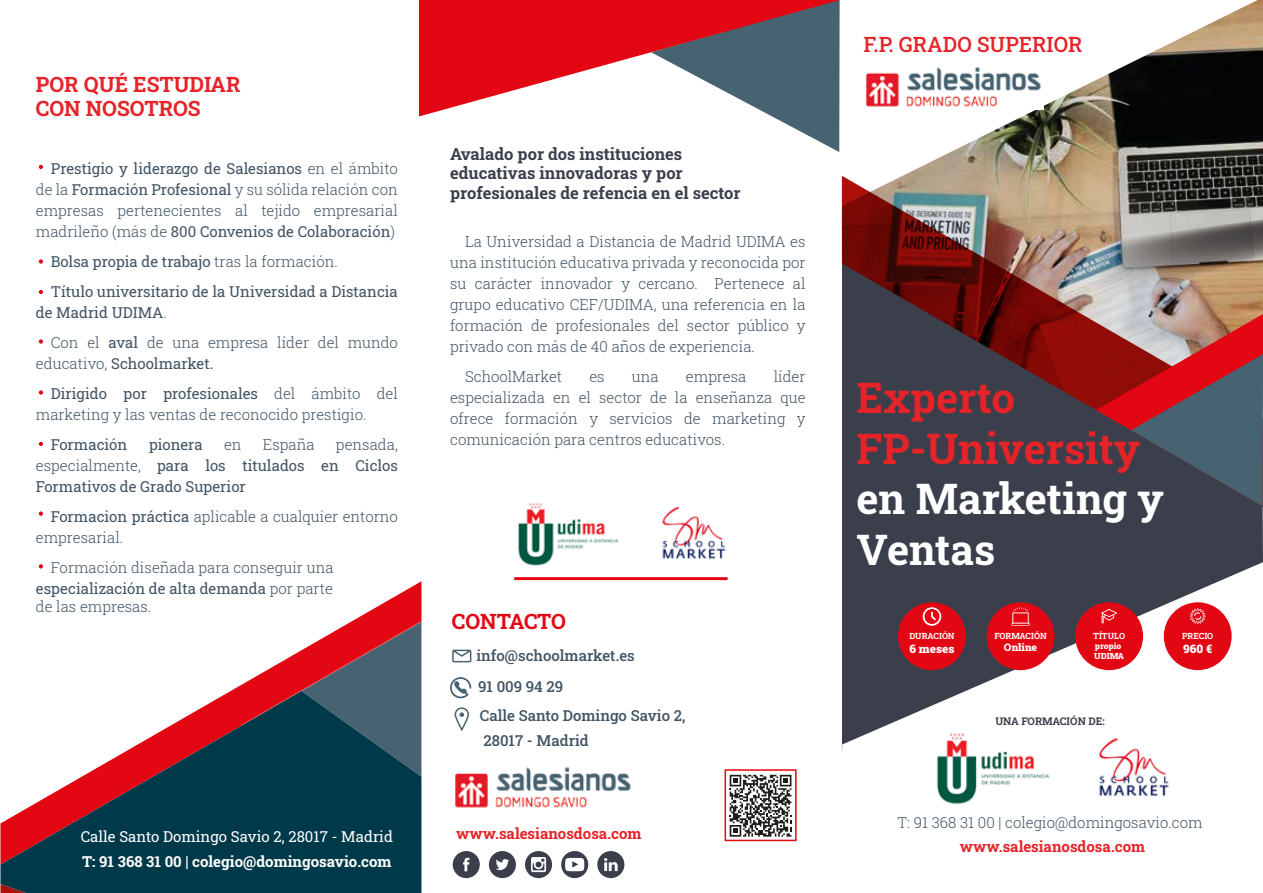
<style>
.page{position:relative;width:1263px;height:893px;background:#fff}
.page>*{position:absolute;margin:0;border:0;box-sizing:border-box;transform-origin:0 0}
.t1{font:700 42px/50.4px "Roboto Slab";color:#e52328}
.t2{font:700 42px/50.4px "Roboto Slab";color:#fff}
.t3{font:700 21px/24px "Roboto Slab";color:#e52328}
.t4{font:500 21px "Roboto Slab";color:#e52328}
.t5{font:700 21px "Roboto Slab";letter-spacing:-.015em;color:#e30613}
.t6{font:700 16.5px/19.5px "Roboto Slab";color:#3a3f4b}
.t7{font:300 15px/21px "Roboto Slab";color:#415464;text-align:justify}
.t8{font:15px/30px "Roboto Slab";color:#415464}
.t9{font:500 15px/31.2px "Roboto Slab";color:#415464}
.t10{font:700 15px "Roboto Slab";color:#e52328}
.t11{font:15px "Roboto Slab";color:#fff}
.t12{font:700 15px "Roboto Slab";color:#fff}
.t13{font:900 11.85px "Roboto Slab";color:#fff}
.t14{font:700 10.5px "Roboto Slab";color:#3a3f4b}
.t15{font:900 10.5px "Roboto Slab";color:#fff}
.t16{font:700 8.55px "Roboto Slab";color:#fff}
.t17{font:900 8.55px/10.2px "Roboto Slab";color:#fff}
.s1{font-weight:400}
.s2{font-weight:300}
</style>
<div class="page">
<img style="left:902px;top:0;width:361px;height:176px">
<img style="left:865px;top:65px;width:179px;height:45px">
<img style="left:454px;top:767px;width:177px;height:41px">
<img style="left:842px;top:176px;width:421px;height:87px">
<svg style="left:771px;top:116px;width:69px;height:36px"></svg>
<svg style="left:842px;top:263px;width:421px;height:489px;fill:#3a3f4b"></svg>
<svg style="left:231px;top:581px;width:190px;height:110px"></svg>
<svg style="left:0;top:691px;width:421px;height:202px;fill:#003949"></svg>
<div style="left:898px;top:602px;width:68px;height:68px;background:#e30613;border-radius:50%"></div>
<svg style="left:923px;top:607px;width:19px;height:19px"></svg>
<div style="left:987px;top:602px;width:67px;height:68px;background:#e30613;border-radius:50%"></div>
<svg style="left:1011px;top:607px;width:19px;height:19px"></svg>
<div style="left:1075px;top:602px;width:68px;height:68px;background:#e30613;border-radius:50%"></div>
<svg style="left:1101px;top:609px;width:16px;height:14px"></svg>
<div style="left:1164px;top:602px;width:68px;height:68px;background:#e30613;border-radius:50%"></div>
<svg style="left:1190px;top:608px;width:15px;height:16px"></svg>
<div style="left:724px;top:769px;width:73px;height:72px;border:2px solid #e30613"></div>
<svg style="left:730px;top:775px;width:61px;height:62px"></svg>
<svg style="left:39px;top:165px;width:4px;height:4px"></svg>
<svg style="left:39px;top:259px;width:4px;height:5px"></svg>
<svg style="left:39px;top:290px;width:4px;height:4px"></svg>
<svg style="left:39px;top:339px;width:4px;height:5px"></svg>
<svg style="left:39px;top:390px;width:4px;height:5px"></svg>
<svg style="left:39px;top:442px;width:4px;height:4px"></svg>
<svg style="left:39px;top:511px;width:4px;height:5px"></svg>
<svg style="left:39px;top:564px;width:4px;height:4px"></svg>
<svg style="left:419px;top:0;width:421px;height:116px"></svg>
<hr style="left:515px;top:577px;width:211px;height:3px;background:#e30613">
<svg style="left:597px;top:851px;width:27px;height:27px"></svg>
<svg style="left:453px;top:851px;width:27px;height:27px"></svg>
<svg style="left:489px;top:851px;width:27px;height:27px"></svg>
<svg style="left:525px;top:851px;width:27px;height:27px"></svg>
<svg style="left:561px;top:851px;width:27px;height:27px"></svg>
<svg style="left:452px;top:650px;width:19px;height:12px"></svg>
<svg style="left:450px;top:677px;width:21px;height:22px"></svg>
<img style="left:662px;top:506px;width:64px;height:53px">
<img style="left:518px;top:503px;width:101px;height:63px">
<div style="left:455px;top:707px;width:14px;height:23px;border:2px solid #476371;border-radius:6px"></div>
<svg style="left:459px;top:712px;width:5px;height:5px"></svg>
<img style="left:1092px;top:734px;width:82px;height:63px">
<img style="left:929px;top:729px;width:127px;height:75px">
<h2 class="t3" style="left:36px;top:71px;width:206px">POR QUÉ ESTUDIAR<br>CON NOSOTROS</h2>
<p class="t7" style="left:36px;top:157px;width:364px;text-indent:15px"><span class="s1">Prestigio y liderazgo de Salesianos</span> en el ámbito de la <span class="s1">Formación Profesional</span> y su sólida relación con empresas pertenecientes al tejido empresarial madrileño (más de <span class="s1">800 Convenios de Colaboración</span>)</p>
<p class="t8" style="left:51px;top:246px;width:348px">Bolsa propia de trabajo <span class="s2">tras la formación.<br></span>Título universitario de la Universidad a Distancia</p>
<p class="t7" style="left:51px;top:297px;width:349px;line-height:30px;text-indent:-15px"><span class="s1">de Madrid UDIMA</span>.<br>Con el <span class="s1">aval</span> de una empresa líder del mundo</p>
<p class="t8" style="left:51px;top:348px;width:348px;text-indent:-15px"><span class="s2">educativo,</span> Schoolmarket.<br>Dirigido por profesionales <span class="s2">del ámbito del</span></p>
<p class="t7" style="left:36px;top:403px;width:332px">marketing y las ventas de reconocido prestigio.</p>
<p class="t8" style="left:51px;top:429px;width:78px">Formación</p>
<p class="t8" style="left:149px;top:429px;width:55px">pionera</p>
<p class="t7" style="left:224px;top:433px;width:19px">en</p>
<p class="t7" style="left:263px;top:433px;width:53px">España</p>
<p class="t8" style="left:36px;top:433px;width:364px;line-height:21px;text-align:justify;text-indent:300px"><span class="s2">pensada, especialmente,</span> para los titulados en Ciclos Formativos de Grado Superior</p>
<p class="t7" style="left:36px;top:505px;width:364px;text-indent:15px"><span class="s1">Formacion práctica</span> aplicable a cualquier entorno empresarial.</p>
<p class="t7" style="left:36px;top:556px;width:299px;text-align:right">Formación diseñada para conseguir una <span class="s1">especialización de alta demanda</span> por parte</p>
<p class="t7" style="left:36px;top:595px;width:117px">de las empresas.</p>
<p class="t11" style="left:81px;top:827px;width:314px">Calle Santo Domingo Savio 2, 28017 - Madrid</p>
<p class="t12" style="left:82px;top:851px;width:311px">T: 91 368 31 00 | colegio@domingosavio.com</p>
<h2 class="t4" style="left:863px;top:30px;width:221px">F.P. GRADO SUPERIOR</h2>
<p class="t6" style="left:450px;top:144px;width:292px">Avalado por dos instituciones educativas innovadoras y por profesionales de refencia en el sector</p>
<p class="t7" style="left:450px;top:231px;width:357px;text-indent:15px">La Universidad a Distancia de Madrid UDIMA es una institución educativa privada y reconocida por su carácter innovador y cercano. Pertenece al grupo educativo CEF/UDIMA, una referencia en la formación de profesionales del sector público y privado con más de 40 años de experiencia.</p>
<p class="t7" style="left:465px;top:366px;width:99px">SchoolMarket</p>
<p class="t7" style="left:589px;top:366px;width:17px">es</p>
<p class="t7" style="left:632px;top:366px;width:28px">una</p>
<p class="t7" style="left:686px;top:366px;width:62px">empresa</p>
<p class="t7" style="left:450px;top:366px;width:357px;text-indent:324px">líder especializada en el sector de la enseñanza que ofrece formación y servicios de marketing y comunicación para centros educativos.</p>
<h1 class="t1" style="left:856px;top:372px;width:285px">Experto<br>FP-University</h1>
<h1 class="t2" style="left:856px;top:473px;width:309px">en Marketing y<br>Ventas</h1>
<h2 class="t5" style="left:452px;top:607px;width:116px">CONTACTO</h2>
<p class="t16" style="left:909px;top:629px;width:47px">DURACIÓN</p>
<p class="t13" style="left:909px;top:640px;width:47px">6 meses</p>
<p class="t16" style="left:994px;top:629px;width:54px">FORMACIÓN</p>
<p class="t15" style="left:1004px;top:640px;width:35px">Online</p>
<p class="t16" style="left:1093px;top:629px;width:33px">TÍTULO</p>
<p class="t17" style="left:1094px;top:640px;width:31px">propio<br>UDIMA</p>
<p class="t9" style="left:476px;top:639px;width:160px">info@schoolmarket.es<br>91 009 94 29</p>
<p class="t9" style="left:480px;top:703px;width:207px;line-height:24.3px">Calle Santo Domingo Savio 2,<br>28017 - Madrid</p>
<p class="t14" style="left:995px;top:714px;width:111px">UNA FORMACIÓN DE:</p>
<p class="t16" style="left:1182px;top:629px;width:33px">PRECIO</p>
<p class="t13" style="left:1183px;top:640px;width:31px">960 €</p>
<p class="t10" style="left:456px;top:823px;width:187px">www.salesianosdosa.com</p>
<p class="t7" style="left:897px;top:812px;width:307px">T: 91 368 31 00 | colegio@domingosavio.com</p>
<p class="t10" style="left:960px;top:837px;width:187px">www.salesianosdosa.com</p>
</div>
